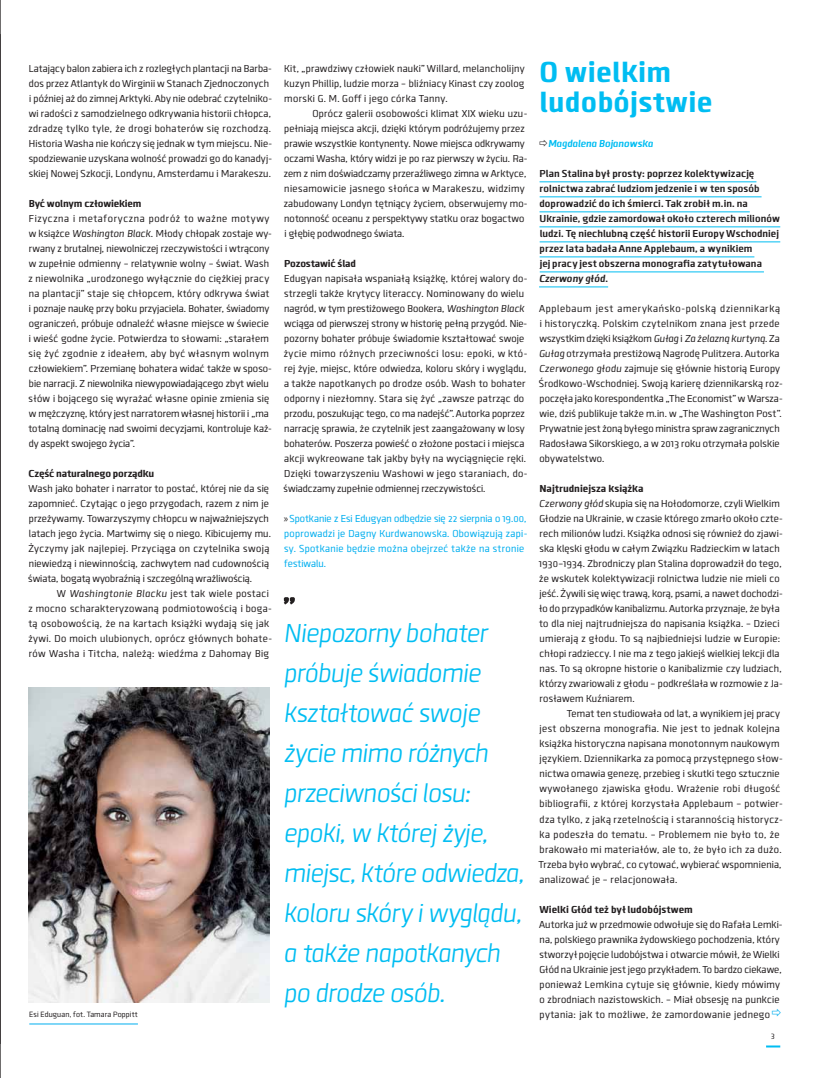
<style>
.page{position:relative;width:820px;height:1078px;background:#fff}
.page>*{position:absolute;margin:0;border:0;box-sizing:border-box;transform-origin:0 0}
.t1{font:800 30px/30px "Clio";letter-spacing:.01em;color:#00bdf2}
.t2{font:italic 300 27px/40px "Clio";letter-spacing:-.03em;color:#00bdf2}
.t3{font:10.5px/15px "Clio";letter-spacing:-.005em;color:#231f20}
.t4{font:10.5px/15px "Clio";letter-spacing:.015em;color:#231f20}
.t5{font:700 10.5px/15px "Clio";letter-spacing:-.005em;color:#231f20}
.t6{font:10.5px/15px "Clio";letter-spacing:.005em;color:#00aeef}
.t7{font:800 10.5px "Clio";letter-spacing:-.015em;color:#231f20}
.t8{font:10.5px "Clio";letter-spacing:.02em;color:#231f20}
.t9{font:italic 700 10.5px "Clio";letter-spacing:-.015em;color:#00bdf2}
.t10{font:8px "Clio";color:#231f20}
.s1{font-style:italic}
.s2{font-family:"Myriad Pro";color:#231f20}
.s3{font-weight:800}
</style>
<div class="page">
<svg style="left:766px;top:1045px;width:14px;height:2px"></svg>
<hr style="left:0;top:0;width:1px;height:1077px;background:#231f20">
<img style="left:28px;top:687px;width:241px;height:315px">
<svg style="left:283px;top:597px;width:12px;height:7px"></svg>
<hr style="left:539px;top:181px;width:217px;height:1px;background:#00bdf2">
<hr style="left:539px;top:196px;width:222px;height:1px;background:#00bdf2">
<hr style="left:539px;top:211px;width:210px;height:1px;background:#00bdf2">
<hr style="left:539px;top:226px;width:241px;height:1px;background:#00bdf2">
<hr style="left:539px;top:241px;width:241px;height:1px;background:#00bdf2">
<hr style="left:539px;top:256px;width:215px;height:1px;background:#00bdf2">
<hr style="left:539px;top:271px;width:224px;height:1px;background:#00bdf2">
<hr style="left:539px;top:286px;width:69px;height:1px;background:#00bdf2">
<hr style="left:29px;top:1023px;width:109px;height:1px;background:#00aeef">
<p class="t3" style="left:28px;top:61px;width:245px">Latający balon zabiera ich z rozległych plantacji na Barba&shy;dos przez Atlantyk do Wirginii w Stanach Zjednoczonych i później aż do zimnej Arktyki. Aby nie odebrać czytelniko&shy;wi radości z samodzielnego odkrywania historii chłopca, zdradzę tylko tyle, że drogi bohaterów się rozchodzą.<br>Historia Washa nie kończy się jednak w tym miejscu. Nie&shy;spodziewanie uzyskana wolność prowadzi go do kanadyj&shy;skiej Nowej Szkocji, Londynu, Amsterdamu i Marakeszu.</p>
<p class="t7" style="left:29px;top:197px;width:114px">Być wolnym człowiekiem</p>
<p class="t3" style="left:28px;top:211px;width:245px">Fizyczna i metaforyczna podróż to ważne motywy w książce <span class="s1">Washington Black.</span> Młody chłopak zostaje wy&shy;rwany z brutalnej, niewolniczej rzeczywistości i wtrącony w zupełnie odmienny – relatywnie wolny – świat. Wash z niewolnika „urodzonego wyłącznie do ciężkiej pracy na plantacji” staje się chłopcem, który odkrywa świat i poznaje naukę przy boku przyjaciela. Bohater, świadomy ograniczeń, próbuje odnaleźć własne miejsce w świecie i wieść godne życie. Potwierdza to słowami: „starałem się żyć zgodnie z ideałem, aby być własnym wolnym człowiekiem”. Przemianę bohatera widać także w sposo&shy;bie narracji. Z niewolnika niewypowiadającego zbyt wielu słów i bojącego się wyrażać własne opinie zmienia się w mężczyznę, który jest narratorem własnej historii i „ma totalną dominację nad swoimi decyzjami, kontroluje każ&shy;dy aspekt swojego życia”.</p>
<p class="t7" style="left:29px;top:467px;width:127px">Część naturalnego porządku</p>
<p class="t3" style="left:28px;top:481px;width:244px">Wash jako bohater i narrator to postać, której nie da się zapomnieć. Czytając o jego przygodach, razem z nim je przeżywamy. Towarzyszymy chłopcu w najważniejszych latach jego życia. Martwimy się o niego. Kibicujemy mu.<br>Życzymy jak najlepiej. Przyciąga on czytelnika swoją niewiedzą i niewinnością, zachwytem nad cudownością świata, bogatą wyobraźnią i szczególną wrażliwością.</p>
<p class="t4" style="left:28px;top:586px;width:245px;text-indent:29px">W <span class="s1">Washingtonie Blacku</span> jest tak wiele postaci z mocno scharakteryzowaną podmiotowością i boga&shy;tą osobowością, że na kartach książki wydają się jak żywi. Do moich ulubionych, oprócz głównych bohate&shy;rów Washa i Titcha, należą: wiedźma z Dahomay Big</p>
<p class="t3" style="left:284px;top:61px;width:242px;text-align:justify">Kit, „prawdziwy człowiek nauki” Willard, melancholijny kuzyn Phillip, ludzie morza – bliźniacy Kinast czy zoolog morski G. M. Goff i jego córka Tanny.</p>
<p class="t3" style="left:284px;top:106px;width:245px;text-indent:29px">Oprócz galerii osobowości klimat XIX wieku uzu&shy;pełniają miejsca akcji, dzięki którym podróżujemy przez prawie wszystkie kontynenty. Nowe miejsca odkrywamy oczami Washa, który widzi je po raz pierwszy w życiu. Ra&shy;zem z nim doświadczamy przeraźliwego zimna w Arktyce, niesamowicie jasnego słońca w Marakeszu, widzimy zabudowany Londyn tętniący życiem, obserwujemy mo&shy;notonność oceanu z perspektywy statku oraz bogactwo i głębię podwodnego świata.</p>
<p class="t7" style="left:284px;top:257px;width:73px">Pozostawić ślad</p>
<p class="t3" style="left:283px;top:271px;width:245px">Edugyan napisała wspaniałą książkę, której walory do&shy;strzegli także krytycy literaccy. Nominowany do wielu nagród, w tym prestiżowego Bookera, <span class="s1">Washington Black </span>wciąga od pierwszej strony w historię pełną przygód. Nie&shy;pozorny bohater próbuje świadomie kształtować swoje życie mimo różnych przeciwności losu: epoki, w któ&shy;rej żyje, miejsc, które odwiedza, koloru skóry i wyglądu, a także napotkanych po drodze osób. Wash to bohater odporny i niezłomny. Stara się żyć „zawsze patrząc do przodu, poszukując tego, co ma nadejść”. Autorka poprzez narrację sprawia, że czytelnik jest zaangażowany w losy bohaterów. Poszerza powieść o złożone postaci i miejsca akcji wykreowane tak jakby były na wyciągnięcie ręki.<br>Dzięki towarzyszeniu Washowi w jego staraniach, do&shy;świadczamy zupełnie odmiennej rzeczywistości.</p>
<p class="t6" style="left:283px;top:511px;width:245px"><span class="s2">»</span>Spotkanie z Esi Edugyan odbędzie się 22 sierpnia o 19.00, poprowadzi je Dagny Kurdwanowska. Obowiązują zapi&shy;sy. Spotkanie będzie można obejrzeć także na stronie festiwalu.</p>
<h2 class="t2" style="left:283px;top:613px;width:242px">Niepozorny bohater próbuje świadomie kształtować swoje życie mimo różnych przeciwności losu: epoki, w której żyje, miejsc, które odwiedza, koloru skóry i wyglądu, a także napotkanych po drodze osób.</h2>
<h1 class="t1" style="left:539px;top:57px;width:175px">O wielkim ludobójstwie</h1>
<p class="t9" style="left:548px;top:137px;width:107px">Magdalena Bojanowska</p>
<p class="t5" style="left:539px;top:166px;width:242px">Plan Stalina był prosty: poprzez kolektywizację rolnictwa zabrać ludziom jedzenie i w ten sposób doprowadzić do ich śmierci. Tak zrobił m.in. na Ukrainie, gdzie zamordował około czterech milionów ludzi. Tę niechlubną część historii Europy Wschodniej przez lata badała Anne Applebaum, a wynikiem<br>jej pracy jest obszerna monografia zatytułowana <span class="s1">Czerwony głód</span>.</p>
<p class="t3" style="left:538px;top:301px;width:245px">Applebaum jest amerykańsko-polską dziennikarką i historyczką. Polskim czytelnikom znana jest przede wszystkim dzięki książkom <span class="s1">Gułag</span> i <span class="s1">Za żelazną kurtyną</span>. Za <span class="s1">Gułag</span> otrzymała prestiżową Nagrodę Pulitzera. Autorka <span class="s1">Czerwonego głodu</span> zajmuje się głównie historią Europy Środkowo-Wschodniej. Swoją karierę dziennikarską roz&shy;poczęła jako korespondentka „The Economist” w Warsza&shy;wie, dziś publikuje także m.in. w „The Washington Post”.<br>Prywatnie jest żoną byłego ministra spraw zagranicznych Radosława Sikorskiego, a w 2013 roku otrzymała polskie obywatelstwo.</p>
<p class="t3" style="left:538px;top:481px;width:245px"><span class="s3">Najtrudniejsza książka<br></span><span class="s1">Czerwony głód</span> skupia się na Hołodomorze, czyli Wielkim Głodzie na Ukrainie, w czasie którego zmarło około czte&shy;rech milionów ludzi. Książka odnosi się również do zjawi&shy;ska klęski głodu w całym Związku Radzieckim w latach 1930–1934. Zbrodniczy plan Stalina doprowadził do tego, że wskutek kolektywizacji rolnictwa ludzie nie mieli co jeść. Żywili się więc trawą, korą, psami, a nawet dochodzi&shy;ło do przypadków kanibalizmu. Autorka przyznaje, że była to dla niej najtrudniejsza do napisania książka. – Dzieci umierają z głodu. To są najbiedniejsi ludzie w Europie: chłopi radzieccy. I nie ma z tego jakiejś wielkiej lekcji dla nas. To są okropne historie o kanibalizmie czy ludziach, którzy zwariowali z głodu – podkreślała w rozmowie z Ja&shy;rosławem Kuźniarem.</p>
<p class="t4" style="left:538px;top:706px;width:246px;text-indent:28px">Temat ten studiowała od lat, a wynikiem jej pracy jest obszerna monografia. Nie jest to jednak kolejna książka historyczna napisana monotonnym naukowym językiem. Dziennikarka za pomocą przystępnego słow&shy;nictwa omawia genezę, przebieg i skutki tego sztucznie wywołanego zjawiska głodu. Wrażenie robi długość bibliografii, z której korzystała Applebaum – potwier&shy;dza tylko, z jaką rzetelnością i starannością historycz&shy;ka podeszła do tematu. – Problemem nie było to, że brakowało mi materiałów, ale to, że było ich za dużo.<br>Trzeba było wybrać, co cytować, wybierać wspomnienia, analizować je – relacjonowała.</p>
<p class="t7" style="left:539px;top:902px;width:155px">Wielki Głód też był ludobójstwem</p>
<p class="t3" style="left:539px;top:916px;width:245px">Autorka już w przedmowie odwołuje się do Rafała Lemki&shy;na, polskiego prawnika żydowskiego pochodzenia, który stworzył pojęcie ludobójstwa i otwarcie mówił, że Wielki Głód na Ukrainie jest jego przykładem. To bardzo ciekawe, ponieważ Lemkina cytuje się głównie, kiedy mówimy o zbrodniach nazistowskich. – Miał obsesję na punkcie</p>
<p class="t10" style="left:29px;top:1009px;width:110px">Esi Eduguan, fot. Tamara Poppitt</p>
<p class="t8" style="left:539px;top:1007px;width:232px">pytania: jak to możliwe, że zamordowanie jednego</p>
<p class="t10" style="left:771px;top:1030px;width:5px">3</p>
</div>
